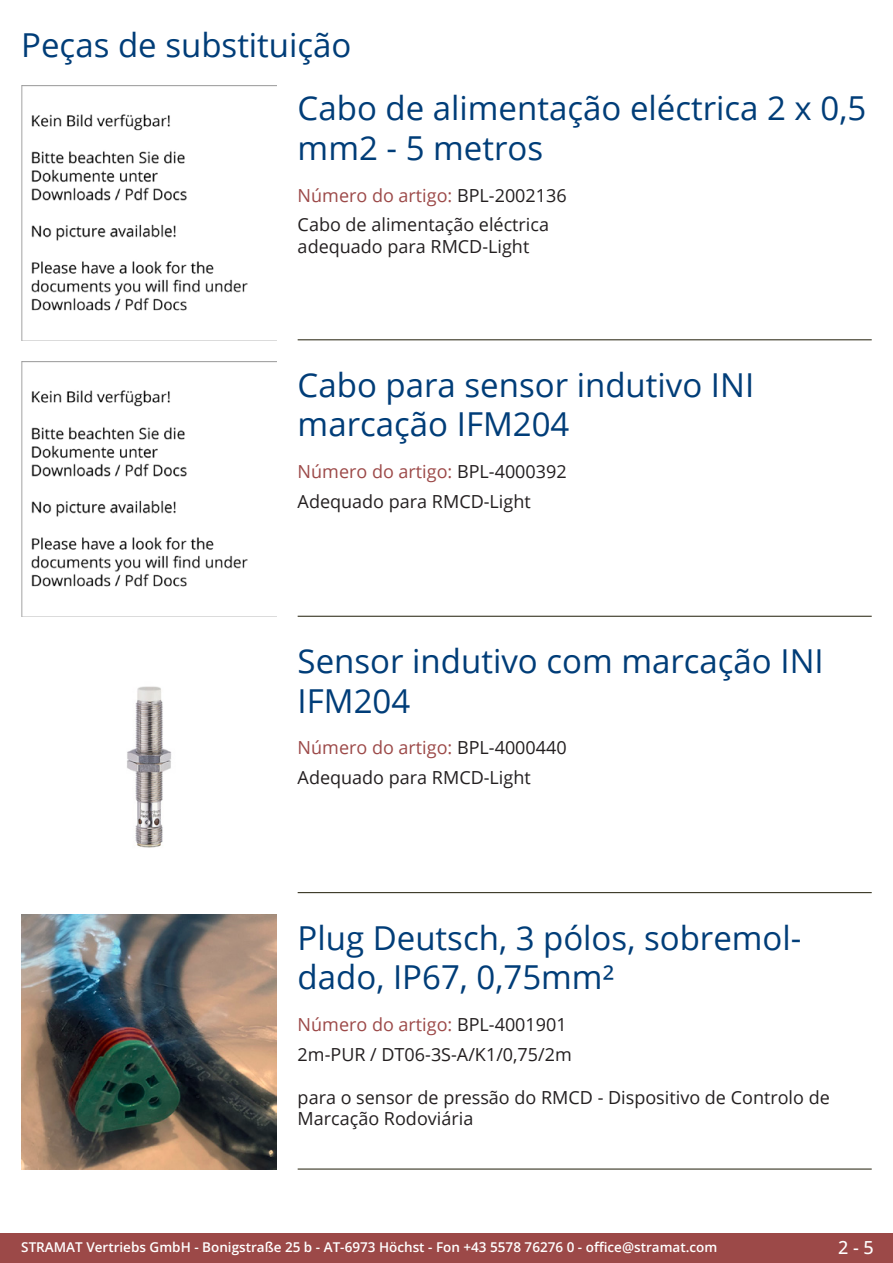
<style>
.page{position:relative;width:893px;height:1263px;background:#fff}
.page>*{position:absolute;margin:0;border:0;box-sizing:border-box;transform-origin:0 0}
.Produkttitel{font:33px/39.6px "Open Sans";color:#003d78}
.RastTitel{font:33px "Open Sans";color:#003d78}
.Beschreibung_Text{font:18px/21.6px "Open Sans";color:#231f20}
.TechDaten_Überschrif{font:18px "Open Sans";color:#9c4948}
.t1{font:500 18px "Open Sans";color:#fff}
.t2{font:600 13.5px "Open Sans";color:#fff}
.s1{color:#231f20}
</style>
<div class="page">
<div style="left:0;top:1233px;width:893px;height:30px;background:#9c4948"></div>
<hr style="left:298px;top:340px;width:574px;height:1px;background:#201d08">
<hr style="left:298px;top:616px;width:574px;height:1px;background:#201d08">
<hr style="left:298px;top:892px;width:574px;height:1px;background:#201d08">
<hr style="left:298px;top:1169px;width:574px;height:1px;background:#201d08">
<img style="left:21px;top:85px;width:255px;height:255px">
<img style="left:21px;top:361px;width:255px;height:256px">
<img style="left:127px;top:686px;width:45px;height:162px">
<img style="left:21px;top:914px;width:255px;height:255px">
<p class="RastTitel" style="left:21px;top:22px;width:332px">Peças de substituição</p>
<p class="Produkttitel" style="left:298px;top:88px;width:570px">Cabo de alimentação eléctrica 2 x 0,5 mm2 - 5 metros</p>
<p class="TechDaten_Überschrif" style="left:298px;top:183px;width:271px">Número do artigo: <span class="s1">BPL-2002136</span></p>
<p class="Beschreibung_Text" style="left:298px;top:214px;width:253px">Cabo de alimentação eléctrica adequado para RMCD-Light</p>
<p class="Produkttitel" style="left:298px;top:364px;width:458px">Cabo para sensor indutivo INI marcação IFM204</p>
<p class="TechDaten_Überschrif" style="left:298px;top:459px;width:271px">Número do artigo: <span class="s1">BPL-4000392</span></p>
<p class="Beschreibung_Text" style="left:298px;top:490px;width:235px">Adequado para RMCD-Light</p>
<p class="Produkttitel" style="left:298px;top:640px;width:528px">Sensor indutivo com marcação INI<br>IFM204</p>
<p class="TechDaten_Überschrif" style="left:298px;top:735px;width:271px">Número do artigo: <span class="s1">BPL-4000440</span></p>
<p class="Beschreibung_Text" style="left:298px;top:766px;width:235px">Adequado para RMCD-Light</p>
<p class="Produkttitel" style="left:298px;top:917px;width:503px">Plug Deutsch, 3 pólos, sobremol&shy;dado, IP67, 0,75mm²</p>
<p class="TechDaten_Überschrif" style="left:298px;top:1012px;width:271px">Número do artigo: <span class="s1">BPL-4001901</span></p>
<p class="Beschreibung_Text" style="left:298px;top:1043px;width:276px">2m-PUR / DT06-3S-A/K1/0,75/2m</p>
<p class="Beschreibung_Text" style="left:298px;top:1086px;width:534px">para o sensor de pressão do RMCD - Dispositivo de Controlo de<br>Marcação Rodoviária</p>
<p class="t2" style="left:21px;top:1238px;width:698px">STRAMAT Vertriebs GmbH - Bonigstraße 25 b - AT-6973 Höchst - Fon +43 5578 76276 0 - office@stramat.com</p>
<p class="t1" style="left:838px;top:1234px;width:37px">2 - 5</p>
</div>
